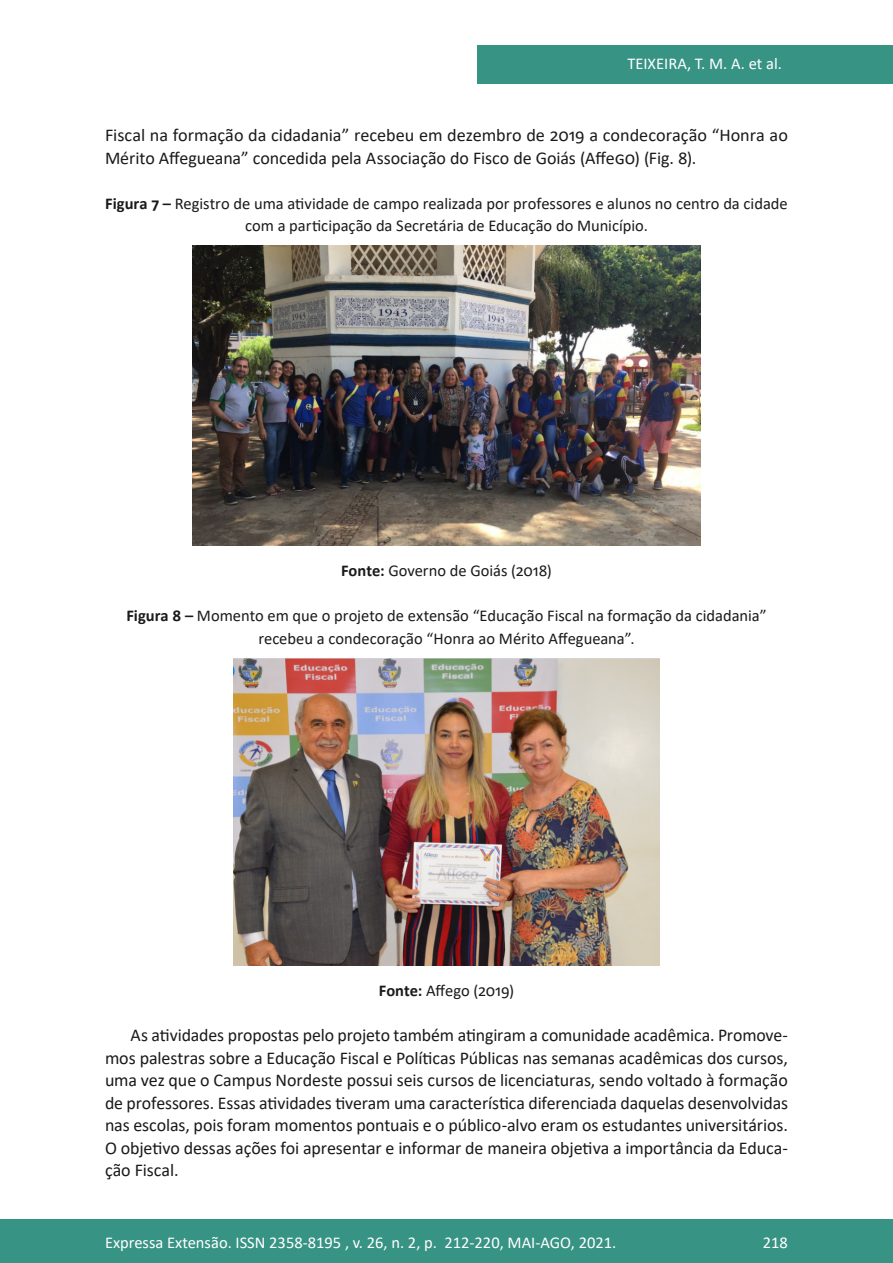
<style>
.page{position:relative;width:893px;height:1263px;background:#fff}
.page>*{position:absolute;margin:0;border:0;box-sizing:border-box;transform-origin:0 0}
.Principal_-_Texto{font:18px/22.5px "Calibri";letter-spacing:-.005em;color:#1a1a1a}
.Imagens_-_Título{font:16.5px/22.5px "Calibri";color:#1a1a1a;text-align:center}
.t1{font:16.5px "Calibri";color:#fff}
.Imagens_-_Legenda{font:16.5px "Calibri";letter-spacing:-.005em;color:#1a1a1a}
.s1{font-weight:700}
</style>
<div class="page">
<div style="left:477px;top:45px;width:416px;height:39px;background:#379384"></div>
<div style="left:0;top:1219px;width:893px;height:44px;background:#379384"></div>
<img style="left:192px;top:246px;width:509px;height:300px">
<img style="left:233px;top:658px;width:427px;height:308px">
<p class="t1" style="left:627px;top:52px;width:156px">TEIXEIRA, T. M. A. et al.</p>
<p class="Principal_-_Texto" style="left:105px;top:123px;width:684px">Fiscal na formação da cidadania” recebeu em dezembro de 2019 a condecoração “Honra ao<br>Mérito Affegueana” concedida pela Associação do Fisco de Goiás (AffeGO) (Fig. 8).</p>
<p class="Imagens_-_Título" style="left:105px;top:191px;width:684px"><span class="s1">Figura 7 –</span> Registro de uma atividade de campo realizada por professores e alunos no centro da cidade com a participação da Secretária de Educação do Município.</p>
<p class="Imagens_-_Legenda" style="left:341px;top:559px;width:212px"><span class="s1">Fonte:</span> Governo de Goiás (2018)</p>
<p class="Imagens_-_Título" style="left:126px;top:604px;width:642px"><span class="s1">Figura 8 –</span> Momento em que o projeto de extensão “Educação Fiscal na formação da cidadania” recebeu a condecoração “Honra ao Mérito Affegueana”.</p>
<p class="Imagens_-_Legenda" style="left:379px;top:979px;width:137px"><span class="s1">Fonte:</span> Affego (2019)</p>
<p class="Principal_-_Texto" style="left:105px;top:1023px;width:684px;text-align:justify;text-indent:26px">As atividades propostas pelo projeto também atingiram a comunidade acadêmica. Promove&shy;mos palestras sobre a Educação Fiscal e Políticas Públicas nas semanas acadêmicas dos cursos, uma vez que o Campus Nordeste possui seis cursos de licenciaturas, sendo voltado à formação de professores. Essas atividades tiveram uma característica diferenciada daquelas desenvolvidas nas escolas, pois foram momentos pontuais e o público-alvo eram os estudantes universitários.<br>O objetivo dessas ações foi apresentar e informar de maneira objetiva a importância da Educa&shy;ção Fiscal.</p>
<p class="t1" style="left:105px;top:1230px;width:513px">Expressa Extensão. ISSN 2358-8195 , v. 26, n. 2, p. 212-220, MAI-AGO, 2021.</p>
<p class="t1" style="left:763px;top:1230px;width:27px">218</p>
</div>
